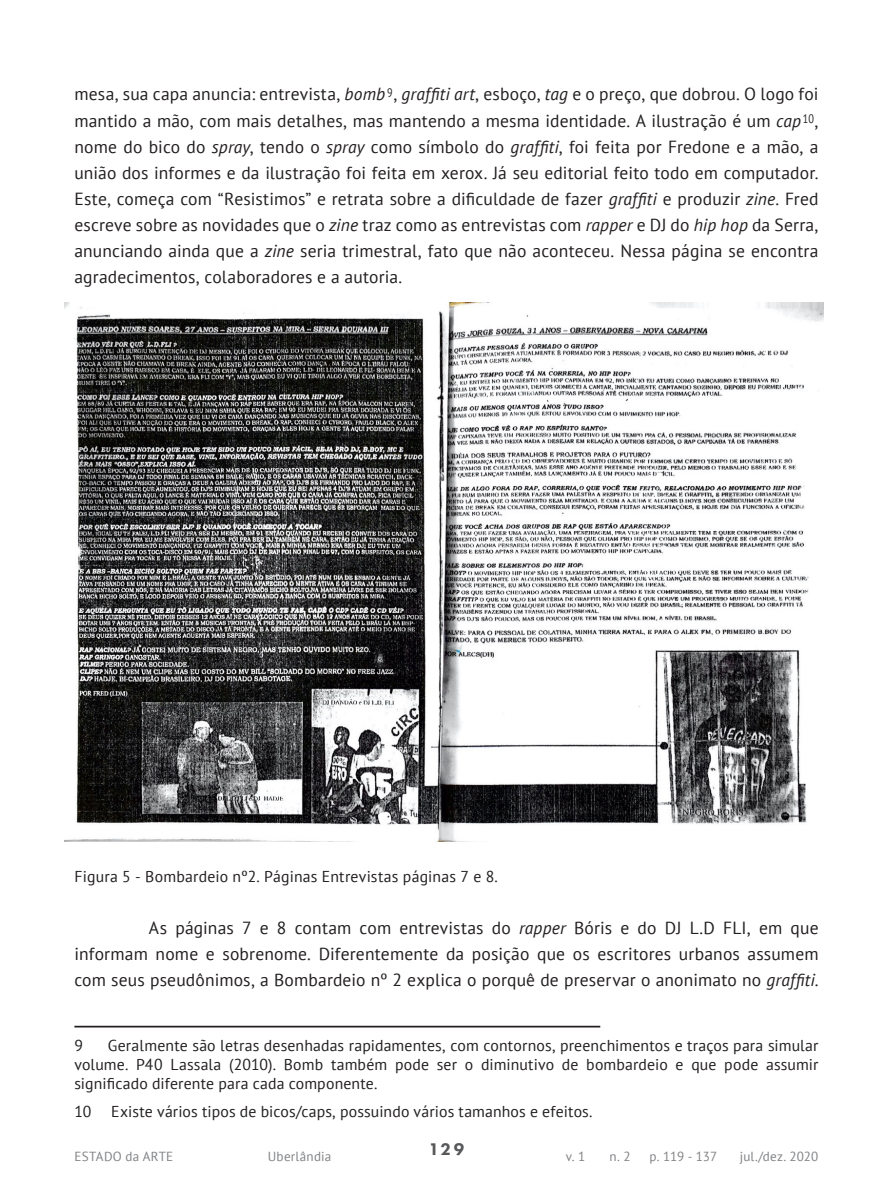
<style>
.page{position:relative;width:893px;height:1191px;background:#fff}
.page>*{position:absolute;margin:0;border:0;box-sizing:border-box;transform-origin:0 0}
.Artigo_-_TEXTO{font:17.5px/26.1px "PT Sans";letter-spacing:.01em;color:#231f20;text-align:justify}
.t1{font:800 17.5px "Futura PT";color:#57585a}
.Nota_de_Rodapé{font:15.75px/18.9px "PT Sans";letter-spacing:.01em;color:#231f20;text-align:justify}
.Artigo_-_Legenda_Fig{font:15.75px "PT Sans";letter-spacing:.015em;color:#231f20}
.t2{font:13.12px "PT Sans";letter-spacing:.015em;color:#808285}
.s1{font-style:italic}
</style>
<div class="page">
<hr style="left:74px;top:1025px;width:526px;height:2px;background:#231f20">
<img style="left:64px;top:303px;width:759px;height:539px">
<p class="Artigo_-_TEXTO" style="left:74px;top:81px;width:746px">mesa, sua capa anuncia: entrevista, <span class="s1">bomb</span> <sup>9</sup>, <span class="s1">graffiti art</span>, esboço, <span class="s1">tag</span> e o preço, que dobrou. O logo foi mantido a mão, com mais detalhes, mas mantendo a mesma identidade. A ilustração é um <span class="s1">cap</span> <sup>10</sup>, nome do bico do <span class="s1">spray</span>, tendo o <span class="s1">spray</span> como símbolo do <span class="s1">graffiti</span>, foi feita por Fredone e a mão, a união dos informes e da ilustração foi feita em xerox. Já seu editorial feito todo em computador.<br>Este, começa com “Resistimos” e retrata sobre a dificuldade de fazer <span class="s1">graffiti</span> e produzir <span class="s1">zine</span>. Fred escreve sobre as novidades que o <span class="s1">zine</span> traz como as entrevistas com <span class="s1">rapper</span> e DJ do <span class="s1">hip hop</span> da Serra, anunciando ainda que a <span class="s1">zine</span> seria trimestral, fato que não aconteceu. Nessa página se encontra agradecimentos, colaboradores e a autoria.</p>
<p class="Artigo_-_Legenda_Fig" style="left:74px;top:866px;width:425px">Figura 5 - Bombardeio nº2. Páginas Entrevistas páginas 7 e 8.</p>
<p class="Artigo_-_TEXTO" style="left:74px;top:914px;width:746px;text-indent:74px">As páginas 7 e 8 contam com entrevistas do <span class="s1">rapper</span> Bóris e do DJ L.D FLI, em que informam nome e sobrenome. Diferentemente da posição que os escritores urbanos assumem com seus pseudônimos, a Bombardeio nº 2 explica o porquê de preservar o anonimato no <span class="s1">graffiti</span>.</p>
<p class="Nota_de_Rodapé" style="left:74px;top:1036px;width:746px;text-indent:33px">Geralmente são letras desenhadas rapidamentes, com contornos, preenchimentos e traços para simular volume. P40 Lassala (2010). Bomb também pode ser o diminutivo de bombardeio e que pode assumir significado diferente para cada componente.</p>
<p class="Nota_de_Rodapé" style="left:74px;top:1101px;width:18px">10</p>
<p class="Nota_de_Rodapé" style="left:111px;top:1101px;width:483px">Existe vários tipos de bicos/caps, possuindo vários tamanhos e efeitos.</p>
<p class="t1" style="left:429px;top:1138px;width:37px">129</p>
<p class="t2" style="left:74px;top:1148px;width:100px">ESTADO da ARTE</p>
<p class="t2" style="left:268px;top:1148px;width:65px">Uberlândia</p>
<p class="t2" style="left:566px;top:1148px;width:21px">v. 1</p>
<p class="t2" style="left:610px;top:1148px;width:23px">n. 2</p>
<p class="t2" style="left:650px;top:1148px;width:69px">p. 119 - 137</p>
<p class="t2" style="left:740px;top:1148px;width:80px">jul./dez. 2020</p>
<p class="Nota_de_Rodapé" style="left:74px;top:1036px;width:10px">9</p>
</div>
